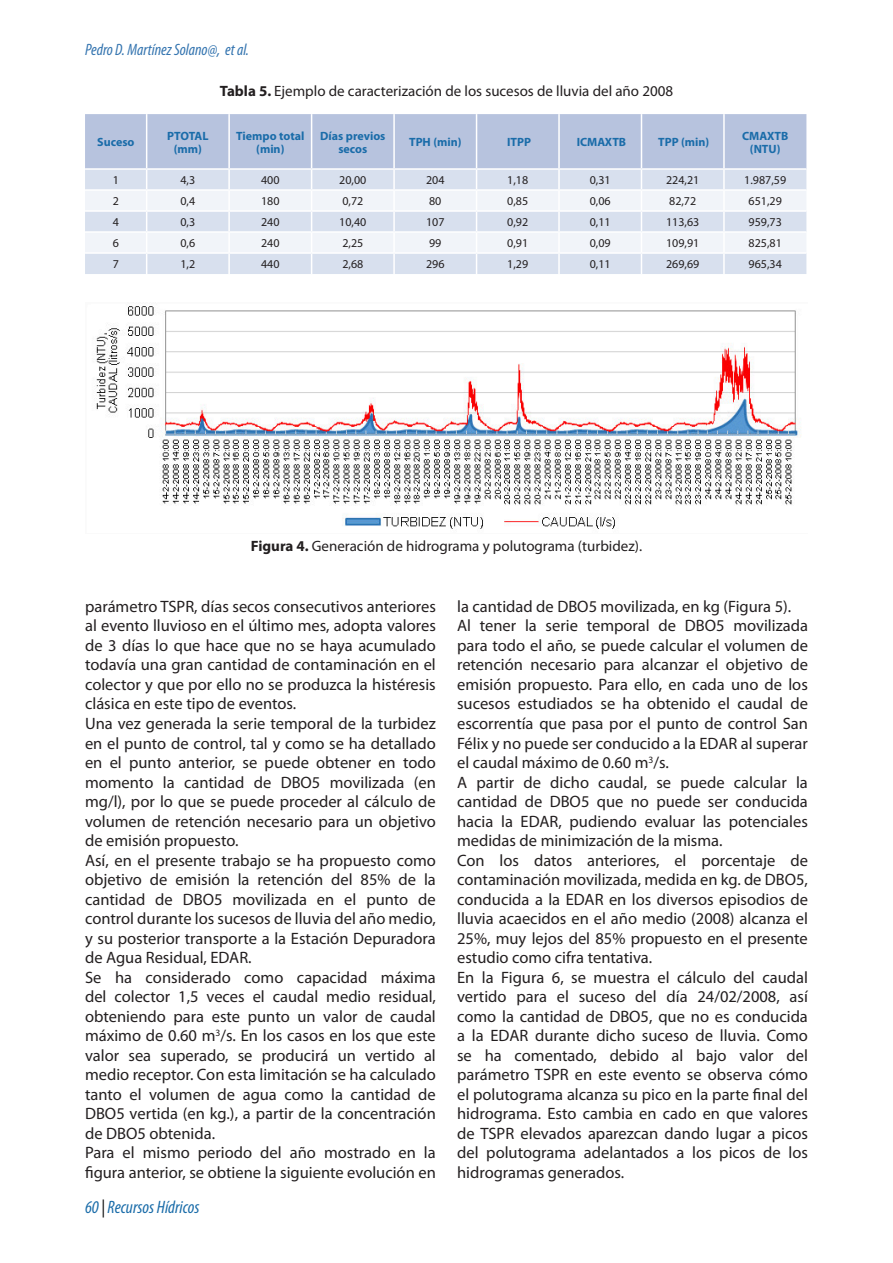
<style>
.page{position:relative;width:893px;height:1263px;background:#fff}
.page>*{position:absolute;margin:0;border:0;box-sizing:border-box;transform-origin:0 0}
.t1{font:italic condensed 18px "Myriad Pro";color:#1a6ca9}
.Corpo_texto{font:16.5px/19.5px "Myriad Pro";color:#231f20;text-align:justify}
.t2{font:italic condensed 16.5px "Myriad Pro";color:#3575b0}
.Legenda_figura{font:15px "Myriad Pro";color:#231f20}
.t3{font:12px "Myriad Pro";color:#231f20}
.t4{font:700 12px/12.9px "Myriad Pro";color:#1a6ca9;text-align:center}
.s1{font-weight:700}
.s2{color:#000}
</style>
<div class="page">
<svg style="left:85px;top:114px;width:721px;height:160px"></svg>
<hr style="left:724px;top:252px;width:82px;height:2px;background:#fff">
<hr style="left:723px;top:254px;width:2px;height:20px;background:#fff">
<img style="left:96px;top:306px;width:705px;height:223px">
<p class="t2" style="left:85px;top:39px;width:166px">Pedro D. Martínez Solano@, et al.</p>
<p class="t4" style="left:97px;top:135px;width:39px">Suceso</p>
<p class="Legenda_figura" style="left:220px;top:82px;width:455px"><span class="s1">Tabla 5.</span> Ejemplo de caracterización de los sucesos de lluvia del año 2008</p>
<p class="t4" style="left:167px;top:129px;width:43px">PTOTAL</p>
<p class="t4" style="left:174px;top:142px;width:30px">(mm)</p>
<p class="t4" style="left:236px;top:129px;width:70px">Tiempo total (min)</p>
<p class="t4" style="left:320px;top:129px;width:67px">Días previos secos</p>
<p class="t4" style="left:409px;top:135px;width:54px">TPH (min)</p>
<p class="t4" style="left:507px;top:135px;width:25px">ITPP</p>
<p class="t4" style="left:577px;top:135px;width:51px">ICMAXTB</p>
<p class="t4" style="left:658px;top:135px;width:53px">TPP (min)</p>
<p class="t4" style="left:742px;top:129px;width:48px">CMAXTB (NTU)</p>
<p class="t3" style="left:113px;top:173px;width:8px">1</p>
<p class="t3" style="left:180px;top:173px;width:16px">4,3</p>
<p class="t3" style="left:261px;top:173px;width:20px">400</p>
<p class="t3" style="left:339px;top:173px;width:29px">20,00</p>
<p class="t3" style="left:426px;top:173px;width:20px">204</p>
<p class="t3" style="left:507px;top:173px;width:22px">1,18</p>
<p class="t3" style="left:590px;top:173px;width:22px">0,31</p>
<p class="t3" style="left:666px;top:173px;width:35px">224,21</p>
<p class="t3" style="left:744px;top:173px;width:43px">1.987,59</p>
<p class="t3" style="left:113px;top:194px;width:8px">2</p>
<p class="t3" style="left:180px;top:194px;width:16px">0,4</p>
<p class="t3" style="left:261px;top:194px;width:20px">180</p>
<p class="t3" style="left:342px;top:194px;width:22px">0,72</p>
<p class="t3" style="left:429px;top:194px;width:14px">80</p>
<p class="t3" style="left:507px;top:194px;width:22px">0,85</p>
<p class="t3" style="left:590px;top:194px;width:22px">0,06</p>
<p class="t3" style="left:669px;top:194px;width:29px">82,72</p>
<p class="t3" style="left:749px;top:194px;width:35px">651,29</p>
<p class="t3" style="left:113px;top:215px;width:8px">4</p>
<p class="t3" style="left:180px;top:215px;width:16px">0,3</p>
<p class="t3" style="left:261px;top:215px;width:20px">240</p>
<p class="t3" style="left:339px;top:215px;width:29px">10,40</p>
<p class="t3" style="left:426px;top:215px;width:20px">107</p>
<p class="t3" style="left:507px;top:215px;width:22px">0,92</p>
<p class="t3" style="left:590px;top:215px;width:22px">0,11</p>
<p class="t3" style="left:666px;top:215px;width:35px">113,63</p>
<p class="t3" style="left:749px;top:215px;width:35px">959,73</p>
<p class="t3" style="left:113px;top:236px;width:8px">6</p>
<p class="t3" style="left:180px;top:236px;width:16px">0,6</p>
<p class="t3" style="left:261px;top:236px;width:20px">240</p>
<p class="t3" style="left:342px;top:236px;width:22px">2,25</p>
<p class="t3" style="left:429px;top:236px;width:14px">99</p>
<p class="t3" style="left:507px;top:236px;width:22px">0,91</p>
<p class="t3" style="left:590px;top:236px;width:22px">0,09</p>
<p class="t3" style="left:666px;top:236px;width:35px">109,91</p>
<p class="t3" style="left:749px;top:236px;width:35px">825,81</p>
<p class="t3" style="left:113px;top:257px;width:8px">7</p>
<p class="t3" style="left:180px;top:257px;width:16px">1,2</p>
<p class="t3" style="left:261px;top:257px;width:20px">440</p>
<p class="t3" style="left:342px;top:257px;width:22px">2,68</p>
<p class="t3" style="left:426px;top:257px;width:20px">296</p>
<p class="t3" style="left:507px;top:257px;width:22px">1,29</p>
<p class="t3" style="left:590px;top:257px;width:22px">0,11</p>
<p class="t3" style="left:666px;top:257px;width:35px">269,69</p>
<p class="t3" style="left:749px;top:257px;width:35px">965,34</p>
<p class="Legenda_figura" style="left:251px;top:537px;width:393px"><span class="s1">Figura 4.</span> Generación de hidrograma y polutograma (turbidez).</p>
<p class="Corpo_texto" style="left:85px;top:596px;width:352px">parámetro TSPR, días secos consecutivos anteriores al evento lluvioso en el último mes, adopta valores de 3 días lo que hace que no se haya acumulado todavía una gran cantidad de contaminación en el colector y que por ello no se produzca la histéresis clásica en este tipo de eventos.</p>
<p class="Corpo_texto" style="left:85px;top:713px;width:352px">Una vez generada la serie temporal de la turbidez en el punto de control, tal y como se ha detallado en el punto anterior, se puede obtener en todo momento la cantidad de DBO5 movilizada (en mg/l), por lo que se puede proceder al cálculo de volumen de retención necesario para un objetivo de emisión propuesto.</p>
<p class="Corpo_texto" style="left:85px;top:850px;width:352px">Así, en el presente trabajo se ha propuesto como objetivo de emisión la retención del 85% de la cantidad de DBO5 movilizada en el punto de control durante los sucesos de lluvia del año medio, y su posterior transporte a la Estación Depuradora de Agua Residual, EDAR.</p>
<p class="Corpo_texto" style="left:85px;top:967px;width:352px">Se ha considerado como capacidad máxima del colector 1,5 veces el caudal medio residual, obteniendo para este punto un valor de caudal máximo de 0.60 m<sup>3</sup>/s. En los casos en los que este valor sea superado, se producirá un vertido al medio receptor. Con esta limitación se ha calculado tanto el volumen de agua como la cantidad de DBO5 vertida (en kg.), a partir de la concentración de DBO5 obtenida.</p>
<p class="Corpo_texto" style="left:85px;top:1142px;width:352px">Para el mismo periodo del año mostrado en la figura anterior, se obtiene la siguiente evolución en</p>
<p class="t1" style="left:85px;top:1196px;width:116px">60 <span class="s2">|</span> Recursos Hídricos</p>
<p class="Corpo_texto" style="left:457px;top:596px;width:336px">la cantidad de DBO5 movilizada, en kg (Figura 5).</p>
<p class="Corpo_texto" style="left:457px;top:616px;width:352px">Al tener la serie temporal de DBO5 movilizada para todo el año, se puede calcular el volumen de retención necesario para alcanzar el objetivo de emisión propuesto. Para ello, en cada uno de los sucesos estudiados se ha obtenido el caudal de escorrentía que pasa por el punto de control San Félix y no puede ser conducido a la EDAR al superar el caudal máximo de 0.60 m<sup>3</sup>/s.</p>
<p class="Corpo_texto" style="left:457px;top:772px;width:352px">A partir de dicho caudal, se puede calcular la cantidad de DBO5 que no puede ser conducida hacia la EDAR, pudiendo evaluar las potenciales medidas de minimización de la misma.</p>
<p class="Corpo_texto" style="left:457px;top:850px;width:352px">Con los datos anteriores, el porcentaje de contaminación movilizada, medida en kg. de DBO5, conducida a la EDAR en los diversos episodios de lluvia acaecidos en el año medio (2008) alcanza el 25%, muy lejos del 85% propuesto en el presente estudio como cifra tentativa.</p>
<p class="Corpo_texto" style="left:457px;top:967px;width:352px">En la Figura 6, se muestra el cálculo del caudal vertido para el suceso del día 24/02/2008, así como la cantidad de DBO5, que no es conducida a la EDAR durante dicho suceso de lluvia. Como se ha comentado, debido al bajo valor del parámetro TSPR en este evento se observa cómo el polutograma alcanza su pico en la parte final del hidrograma. Esto cambia en cado en que valores de TSPR elevados aparezcan dando lugar a picos del polutograma adelantados a los picos de los hidrogramas generados.</p>
</div>
